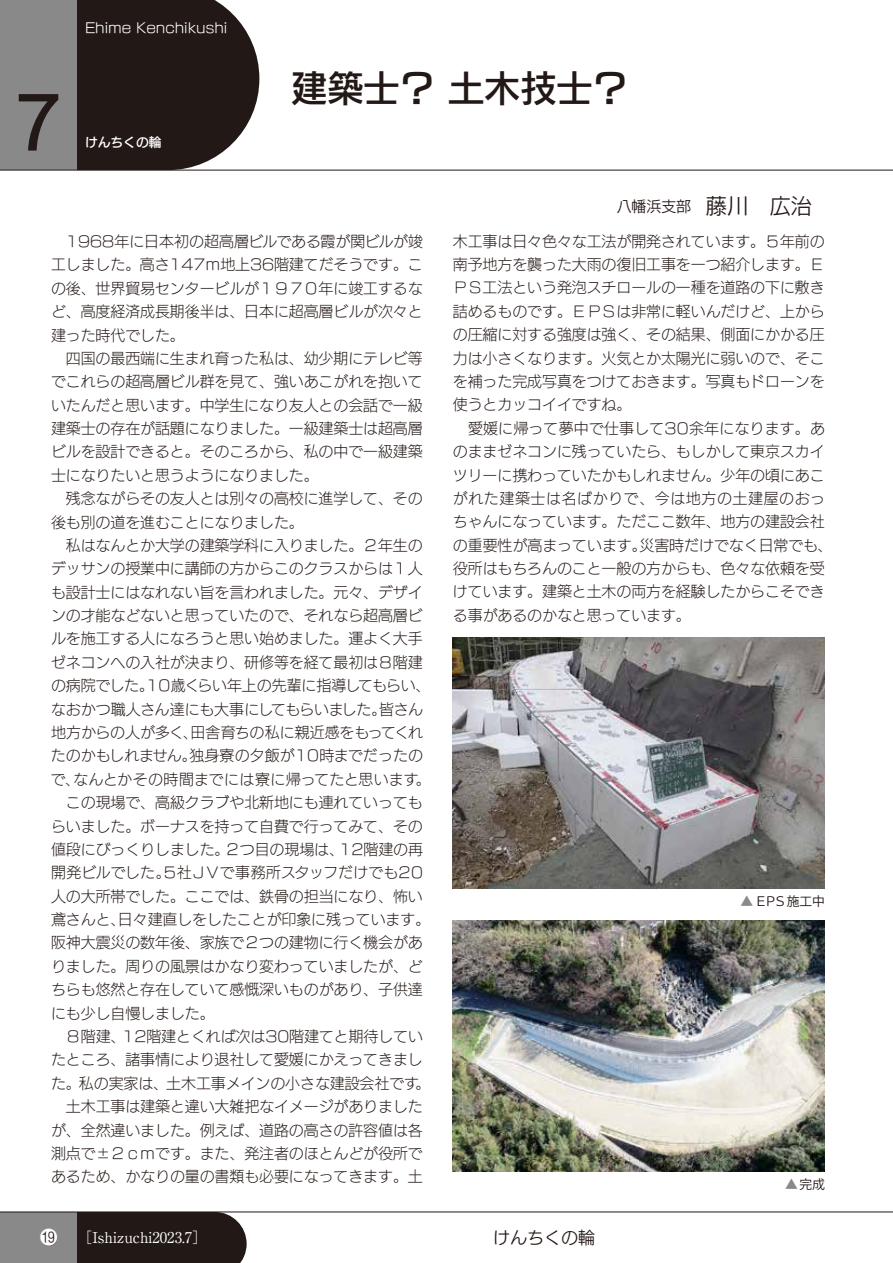
<style>
.page{position:relative;width:893px;height:1263px;background:#fff}
.page>*{position:absolute;margin:0;border:0;box-sizing:border-box;transform-origin:0 0}
.t1{font:72.3px "Rodin Pro DB 90 msp RKSJ H";color:#221815}
.t2{font:36.15px "New Rodin Pro DB 90 msp RKSJ H";color:#221815}
.t3{font:21.3px "New Rodin Pro M 90 msp RKSJ H";color:#221815}
.t4{font:16.95px "New Rodin Pro M 90 msp RKSJ H";color:#221815}
.t5{font:14.85px/23.4px "New Rodin Pro L 90 msp RKSJ H";color:#221815}
.t6{font:14.85px "Ryumin Pro Regular 90 msp RKSJ H";color:#fff}
.t7{font:14.85px "New Rodin Pro M 90 msp RKSJ H";color:#221815}
.t8{font:13.8px "New Rodin Pro M 90 msp RKSJ H";color:#fff}
.t9{font:12.75px "Koz Go Pro Regular 90 msp RKSJ H";color:#221815}
.t10{font:12.75px "New Rodin Pro DB 90 msp RKSJ H";color:#fff}
.s1{font-size:21.3px}
.s2{color:#898989}
</style>
<div class="page">
<svg style="left:215px;top:1212px;width:32px;height:51px;background:#453d3a"></svg>
<div style="left:77px;top:1212px;width:138px;height:51px;background:#221815"></div>
<div style="left:0;top:1212px;width:77px;height:51px;background:#898989"></div>
<hr style="left:0;top:1211px;width:893px;height:1px;background:#221815">
<svg style="left:77px;top:0;width:182px;height:170px;background:#322926"></svg>
<div style="left:0;top:0;width:77px;height:170px;background:#898989"></div>
<hr style="left:0;top:170px;width:893px;height:1px;background:#221815">
<img style="left:453px;top:638px;width:372px;height:251px">
<img style="left:453px;top:921px;width:372px;height:250px">
<svg style="left:40px;top:1229px;width:17px;height:17px"></svg>
<h1 class="t1" style="left:13px;top:76px;width:51px">7</h1>
<p class="t8" style="left:85px;top:17px;width:144px">Ehime Kenchikushi</p>
<p class="t10" style="left:85px;top:132px;width:78px">けんちくの輪</p>
<h2 class="t2" style="left:291px;top:57px;width:339px">建築士？ 土木技士？</h2>
<p class="t7" style="left:617px;top:194px;width:197px">八幡浜支部　<span class="s1">藤川　広治</span></p>
<h3 class="t3" style="left:706px;top:188px;width:86px">井上 竜</h3>
<p class="t5" style="left:51px;top:228px;width:381px">　1968年に日本初の超高層ビルである霞が関ビルが竣工しました。高さ147ｍ地上36階建てだそうです。この後、世界貿易センタービルが１９７０年に竣工するなど、高度経済成長期後半は、日本に超高層ビルが次々と建った時代でした。<br>　四国の最西端に生まれ育った私は、幼少期にテレビ等でこれらの超高層ビル群を見て、強いあこがれを抱いていたんだと思います。中学生になり友人との会話で一級建築士の存在が話題になりました。一級建築士は超高層ビルを設計できると。そのころから、私の中で一級建築士になりたいと思うようになりました。<br>　残念ながらその友人とは別々の高校に進学して、その後も別の道を進むことになりました。<br>　私はなんとか大学の建築学科に入りました。２年生のデッサンの授業中に講師の方からこのクラスからは１人も設計士にはなれない旨を言われました。元々、デザインの才能などないと思っていたので、それなら超高層ビルを施工する人になろうと思い始めました。運よく大手ゼネコンへの入社が決まり、研修等を経て最初は８階建の病院でした。10歳くらい年上の先輩に指導してもらい、なおかつ職人さん達にも大事にしてもらいました。皆さん地方からの人が多く、田舎育ちの私に親近感をもってくれたのかもしれません。独身寮の夕飯が10時までだったので、なんとかその時間までには寮に帰ってたと思います。　この現場で、高級クラブや北新地にも連れていってもらいました。ボーナスを持って自費で行ってみて、その値段にびっくりしました。２つ目の現場は、12階建の再開発ビルでした。５社ＪＶで事務所スタッフだけでも20人の大所帯でした。ここでは、鉄骨の担当になり、怖い鳶さんと、日々建直しをしたことが印象に残っています。阪神大震災の数年後、家族で２つの建物に行く機会がありました。周りの風景はかなり変わっていましたが、どちらも悠然と存在していて感慨深いものがあり、子供達にも少し自慢しました。<br>　８階建、12階建とくれば次は30階建てと期待していたところ、諸事情により退社して愛媛にかえってきました。私の実家は、土木工事メインの小さな建設会社です。　土木工事は建築と違い大雑把なイメージがありましたが、全然違いました。例えば、道路の高さの許容値は各測点で±２ｃｍです。また、発注者のほとんどが役所であるため、かなりの量の書類も必要になってきます。土</p>
<p class="t5" style="left:453px;top:228px;width:381px">木工事は日々色々な工法が開発されています。５年前の南予地方を襲った大雨の復旧工事を一つ紹介します。Ｅ<br>ＰＳ工法という発泡スチロールの一種を道路の下に敷き詰めるものです。ＥＰＳは非常に軽いんだけど、上からの圧縮に対する強度は強く、その結果、側面にかかる圧力は小さくなります。火気とか太陽光に弱いので、そこを補った完成写真をつけておきます。写真もドローンを使うとカッコイイですね。<br>　愛媛に帰って夢中で仕事して30余年になります。あのままゼネコンに残っていたら、もしかして東京スカイツリーに携わっていたかもしれません。少年の頃にあこがれた建築士は名ばかりで、今は地方の土建屋のおっちゃんになっています。ただここ数年、地方の建設会社の重要性が高まっています。災害時だけでなく日常でも、役所はもちろんのこと一般の方からも、色々な依頼を受けています。建築と土木の両方を経験したからこそできる事があるのかなと思っています。</p>
<p class="t9" style="left:740px;top:893px;width:86px"><span class="s2">▲</span>ＥＰＳ施工中</p>
<p class="t9" style="left:785px;top:1176px;width:41px"><span class="s2">▲</span>完成</p>
<p class="t6" style="left:78px;top:1226px;width:131px">［Ishizuchi2023.7］</p>
<p class="t4" style="left:493px;top:1223px;width:103px">けんちくの輪</p>
</div>
